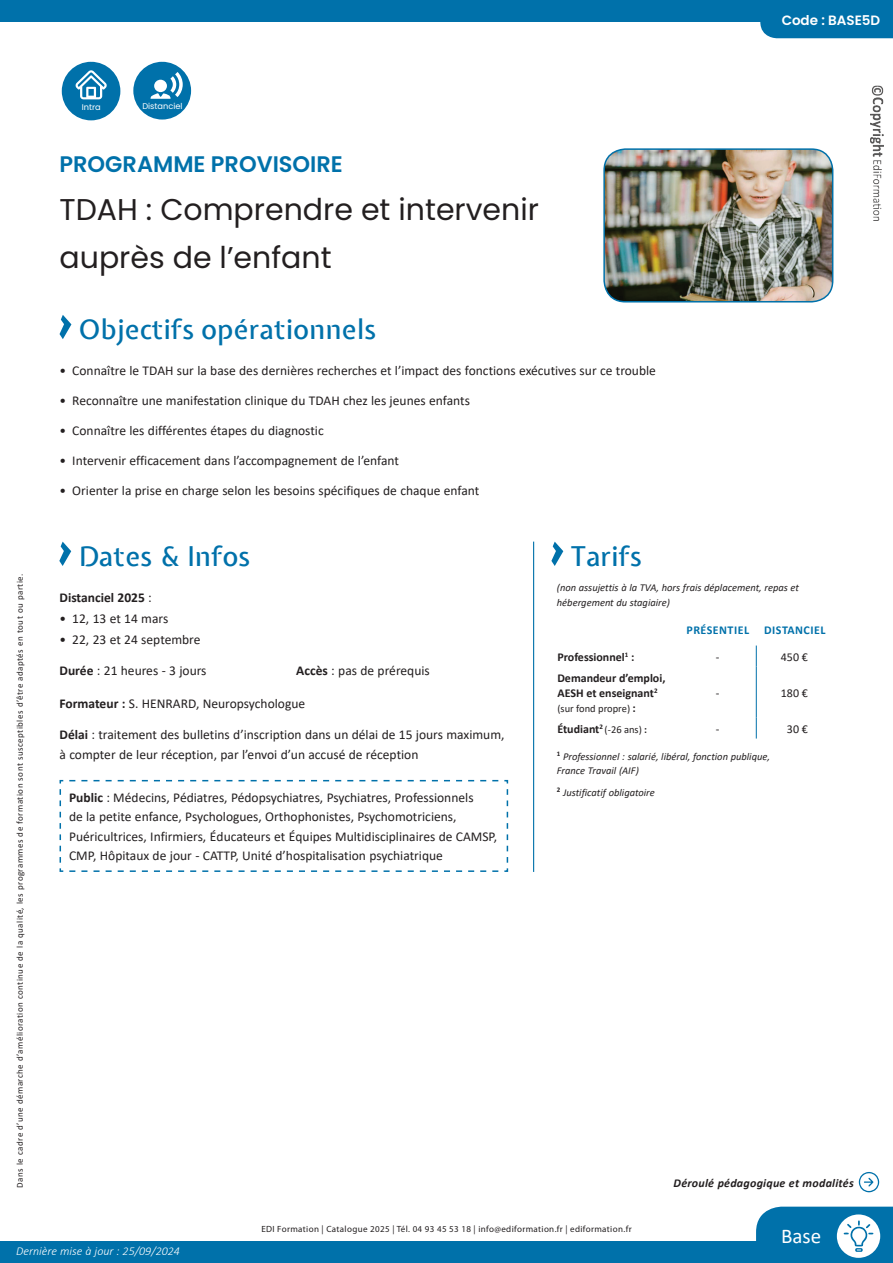
<style>
.page{position:relative;width:893px;height:1263px;background:#fff}
.page>*{position:absolute;margin:0;border:0;box-sizing:border-box;transform-origin:0 0}
.t1{font:30px/48px "Poppins";color:#231f20}
.t2{font:500 27px "Expletus Sans";letter-spacing:.01em;color:#0071aa}
.t3{font:600 22.5px "Poppins";color:#0071aa}
.t4{font:21px "Calibri";color:#fff}
.t5{font:13.5px/19.5px "Calibri";color:#231f20}
.t6{font:700 13.5px "Calibri";color:#231f20}
.t7{font:600 13.5px "Poppins";color:#fff}
.t8{font:700 12px/15px "Calibri";color:#231f20}
.t9{font:italic 700 12px "Calibri";letter-spacing:.02em;color:#231f20}
.t10{font:italic 300 12px "Calibri";color:#fff}
.t11{font:700 12px "Calibri";letter-spacing:.04em;color:#0071aa}
.t12{font:12px "Calibri";color:#231f20}
.t13{font:italic 10.5px/15px "Calibri";color:#231f20}
.t14{font:10.5px "Calibri";color:#231f20}
.t15{font:9px "Calibri";letter-spacing:.05em;color:#231f20}
.t16{font:9px "Myriad Pro";letter-spacing:.04em;color:#231f20}
.t17{font:8.25px "Poppins";color:#fff}
.s1{font-weight:400}
.s2{font-weight:700}
.s3{font-weight:700;font-size:12px}
.s4{font-weight:400;font-size:10.5px}
.s5{font-size:10.5px}
</style>
<div class="page">
<div style="left:0;top:1241px;width:767px;height:22px;background:#0071aa"></div>
<svg style="left:756px;top:1206px;width:137px;height:57px"></svg>
<img style="left:871px;top:86px;width:13px;height:134px">
<div style="left:0;top:0;width:893px;height:22px;background:#0071aa"></div>
<svg style="left:60px;top:60px;width:63px;height:63px;fill:#0071aa"></svg>
<svg style="left:75px;top:70px;width:32px;height:29px"></svg>
<div style="left:131px;top:60px;width:62px;height:62px;background:#0071aa;border:2px solid #fff;border-radius:50%"></div>
<svg style="left:151px;top:72px;width:32px;height:27px"></svg>
<svg style="left:859px;top:1172px;width:20px;height:20px"></svg>
<img style="left:606px;top:149px;width:227px;height:153px">
<div style="left:603px;top:148px;width:230px;height:154px;border:2px solid #0071aa;border-radius:21px"></div>
<svg style="left:60px;top:315px;width:11px;height:24px"></svg>
<div style="left:760px;top:22px;width:133px;height:16px;background:#0071aa"></div>
<svg style="left:59px;top:542px;width:12px;height:24px"></svg>
<hr style="left:533px;top:542px;width:1px;height:330px;background:#0071aa">
<svg style="left:756px;top:645px;width:1px;height:21px"></svg>
<hr style="left:756px;top:666px;width:1px;height:51px;background:#0071aa">
<svg style="left:756px;top:717px;width:1px;height:21px"></svg>
<svg style="left:551px;top:542px;width:12px;height:24px"></svg>
<svg style="left:59px;top:779px;width:450px;height:93px"></svg>
<p class="t15" style="left:14px;top:1187px;width:615px;rotate:-90deg">Dans le cadre d’une démarche d’amélioration continue de la qualité, les programmes de formation sont susceptibles d’être adaptés en tout ou partie.</p>
<p class="t17" style="left:82px;top:102px;width:20px">Intra</p>
<p class="t17" style="left:142px;top:101px;width:42px">Distanciel</p>
<h3 class="t3" style="left:60px;top:151px;width:285px">PROGRAMME PROVISOIRE</h3>
<h1 class="t1" style="left:60px;top:186px;width:481px">TDAH : Comprendre et intervenir auprès de l’enfant</h1>
<h2 class="t2" style="left:79px;top:315px;width:298px">Objectifs opérationnels</h2>
<p class="t5" style="left:60px;top:360px;width:598px">• Connaître le TDAH sur la base des dernières recherches et l’impact des fonctions exécutives sur ce trouble</p>
<p class="t5" style="left:60px;top:390px;width:412px">• Reconnaître une manifestation clinique du TDAH chez les jeunes enfants</p>
<p class="t5" style="left:60px;top:420px;width:266px">• Connaître les différentes étapes du diagnostic</p>
<p class="t5" style="left:60px;top:450px;width:341px">• Intervenir efficacement dans l’accompagnement de l’enfant</p>
<p class="t5" style="left:60px;top:480px;width:421px">• Orienter la prise en charge selon les besoins spécifiques de chaque enfant</p>
<h2 class="t2" style="left:79px;top:542px;width:172px">Dates &amp; Infos</h2>
<h2 class="t2" style="left:571px;top:542px;width:72px">Tarifs</h2>
<p class="t7" style="left:782px;top:13px;width:65px">CODE : BASE</p>
<p class="t7" style="left:862px;top:13px;width:20px">5D</p>
<p class="t6" style="left:60px;top:588px;width:94px">Distanciel 2025 <span class="s1">:</span></p>
<p class="t5" style="left:60px;top:608px;width:110px">• 12, 13 et 14 mars</p>
<p class="t5" style="left:60px;top:629px;width:143px">• 22, 23 et 24 septembre</p>
<p class="t5" style="left:60px;top:661px;width:149px"><span class="s2">Durée</span> : 21 heures - 3 jours</p>
<p class="t5" style="left:296px;top:661px;width:135px"><span class="s2">Accès</span> : pas de prérequis</p>
<p class="t5" style="left:60px;top:693px;width:247px"><span class="s2">Formateur :</span> S. HENRARD, Neuropsychologue</p>
<p class="t5" style="left:60px;top:725px;width:446px"><span class="s2">Délai</span> : traitement des bulletins d’inscription dans un délai de 15 jours maximum, à compter de leur réception, par l’envoi d’un accusé de réception</p>
<p class="t5" style="left:69px;top:787px;width:430px"><span class="s2">Public</span> : Médecins, Pédiatres, Pédopsychiatres, Psychiatres, Professionnels<br>de la petite enfance, Psychologues, Orthophonistes, Psychomotriciens, Puéricultrices, Infirmiers, éducateurs et équipes Multidisciplinaires de CAMSP, CMP, Hôpitaux de jour - CATTP, Unité d’hospitalisation psychiatrique</p>
<p class="t13" style="left:557px;top:579px;width:244px">(non assujettis à la TVA, hors frais déplacement, repas et hébergement du stagiaire)</p>
<p class="t11" style="left:686px;top:621px;width:64px">Présentiel</p>
<p class="t11" style="left:764px;top:621px;width:63px">Distanciel</p>
<p class="t8" style="left:557px;top:649px;width:78px">Professionnel<sup>1</sup> :</p>
<p class="t12" style="left:716px;top:648px;width:5px">-</p>
<p class="t12" style="left:781px;top:648px;width:29px">450 €</p>
<p class="t8" style="left:557px;top:670px;width:110px">Demandeur d’emploi,<br>AESH et enseignant<sup>2</sup></p>
<p class="t14" style="left:557px;top:701px;width:80px">(sur fond propre) <span class="s3">:</span></p>
<p class="t12" style="left:716px;top:684px;width:5px">-</p>
<p class="t12" style="left:781px;top:684px;width:29px">180 €</p>
<p class="t8" style="left:557px;top:721px;width:91px">Étudiant<sup>2</sup> <span class="s4">(-26 ans)</span> <span class="s5">:</span></p>
<p class="t12" style="left:716px;top:720px;width:5px">-</p>
<p class="t12" style="left:787px;top:720px;width:22px">30 €</p>
<p class="t13" style="left:557px;top:750px;width:215px;line-height:13.5px"><sup>1</sup> Professionnel : salarié, libéral, fonction publique,<br>France Travail (AIF)</p>
<p class="t13" style="left:557px;top:784px;width:100px"><sup>2</sup> Justificatif obligatoire</p>
<p class="t9" style="left:674px;top:1174px;width:182px">Déroulé pédagogique et modalités</p>
<p class="t16" style="left:261px;top:1223px;width:372px">EDI Formation | Catalogue 2025 | Tél. 04 93 45 53 18 | info@ediformation.fr | ediformation.fr</p>
<h3 class="t4" style="left:781px;top:1221px;width:42px">Base</h3>
<p class="t10" style="left:16px;top:1244px;width:165px">Dernière mise à jour : 25/09/2024</p>
</div>
